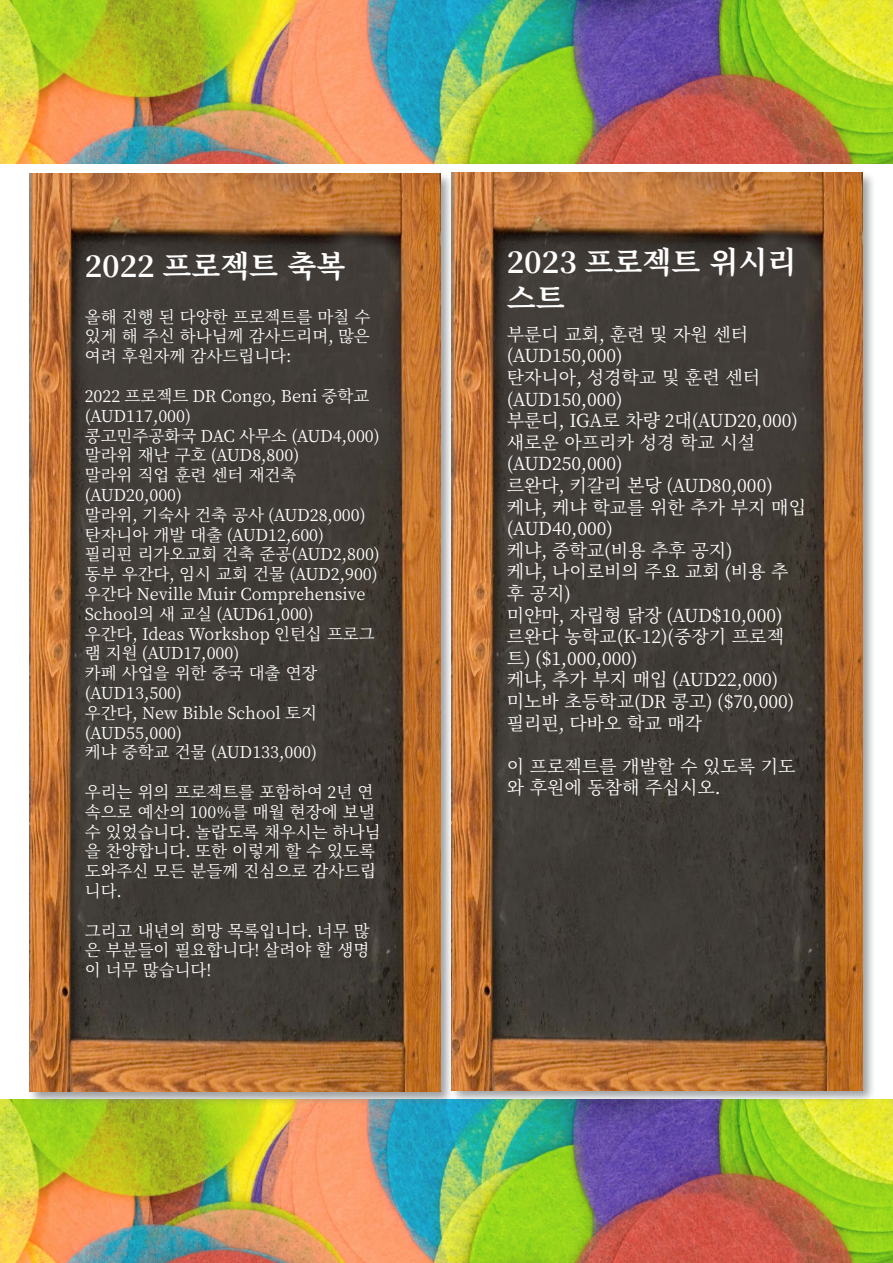
<style>
.page{position:relative;width:893px;height:1263px;background:#fff}
.page>*{position:absolute;margin:0;border:0;box-sizing:border-box;transform-origin:0 0}
.t1{font:700 30px/36px "Noto Serif KR";color:#fff}
.t2{font:18px/21.6px "Noto Serif KR";color:#fff}
.t3{font:16.5px/19.8px "Noto Serif KR";color:#fff;text-align:justify}
</style>
<div class="page">
<img style="left:0;top:1099px;width:893px;height:164px">
<img style="left:0;top:0;width:893px;height:164px">
<div style="left:28px;top:172px;width:426px;height:933px;background:#7e8083;opacity:.75"></div>
<img style="left:30px;top:174px;width:410px;height:917px">
<div style="left:450px;top:171px;width:426px;height:933px;background:#7e8083;opacity:.75"></div>
<img style="left:452px;top:173px;width:410px;height:917px">
<h1 class="t1" style="left:85px;top:249px;width:262px">2022 프로젝트 축복</h1>
<p class="t3" style="left:85px;top:307px;width:287px">올해 진행 된 다양한 프로젝트를 마칠 수 있게 해 주신 하나님께 감사드리며, 많은 여려 후원자께 감사드립니다:</p>
<p class="t3" style="left:85px;top:386px;width:297px;text-align:left">2022 프로젝트 DR Congo, Beni 중학교 (AUD117,000)<br>콩고민주공화국 DAC 사무소 (AUD4,000) 말라위 재난 구호 (AUD8,800)<br>말라위 직업 훈련 센터 재건축 (AUD20,000)<br>말라위, 기숙사 건축 공사 (AUD28,000) 탄자니아 개발 대출 (AUD12,600)<br>필리핀 리가오교회 건축 준공(AUD2,800) 동부 우간다, 임시 교회 건물 (AUD2,900) 우간다 Neville Muir Comprehensive<br>School의 새 교실 (AUD61,000)<br>우간다, Ideas Workshop 인턴십 프로그 램 지원 (AUD17,000)<br>카페 사업을 위한 중국 대출 연장 (AUD13,500)<br>우간다, New Bible School 토지 (AUD55,000)<br>케냐 중학교 건물 (AUD133,000)</p>
<p class="t3" style="left:85px;top:782px;width:297px;text-align:left">우리는 위의 프로젝트를 포함하여 2년 연 속으로 예산의 100%를 매월 현장에 보낼 수 있었습니다. 놀랍도록 채우시는 하나님 을 찬양합니다. 또한 이렇게 할 수 있도록 도와주신 모든 분들께 진심으로 감사드립 니다.</p>
<p class="t3" style="left:85px;top:921px;width:287px">그리고 내년의 희망 목록입니다. 너무 많 은 부분들이 필요합니다! 살려야 할 생명 이 너무 많습니다!</p>
<h1 class="t1" style="left:507px;top:245px;width:291px">2023 프로젝트 위시리 스트</h1>
<p class="t2" style="left:507px;top:324px;width:301px">부룬디 교회, 훈련 및 자원 센터 (AUD150,000)<br>탄자니아, 성경학교 및 훈련 센터 (AUD150,000)<br>부룬디, IGA로 차량 2대(AUD20,000) 새로운 아프리카 성경 학교 시설 (AUD250,000)<br>르완다, 키갈리 본당 (AUD80,000) 케냐, 케냐 학교를 위한 추가 부지 매입 (AUD40,000)<br>케냐, 중학교(비용 추후 공지)<br>케냐, 나이로비의 주요 교회 (비용 추 후 공지)<br>미얀마, 자립형 닭장 (AUD$10,000) 르완다 농학교(K-12)(중장기 프로젝 트) ($1,000,000)<br>케냐, 추가 부지 매입 (AUD22,000) 미노바 초등학교(DR 콩고) ($70,000) 필리핀, 다바오 학교 매각</p>
<p class="t2" style="left:507px;top:756px;width:290px">이 프로젝트를 개발할 수 있도록 기도 와 후원에 동참해 주십시오.</p>
</div>
